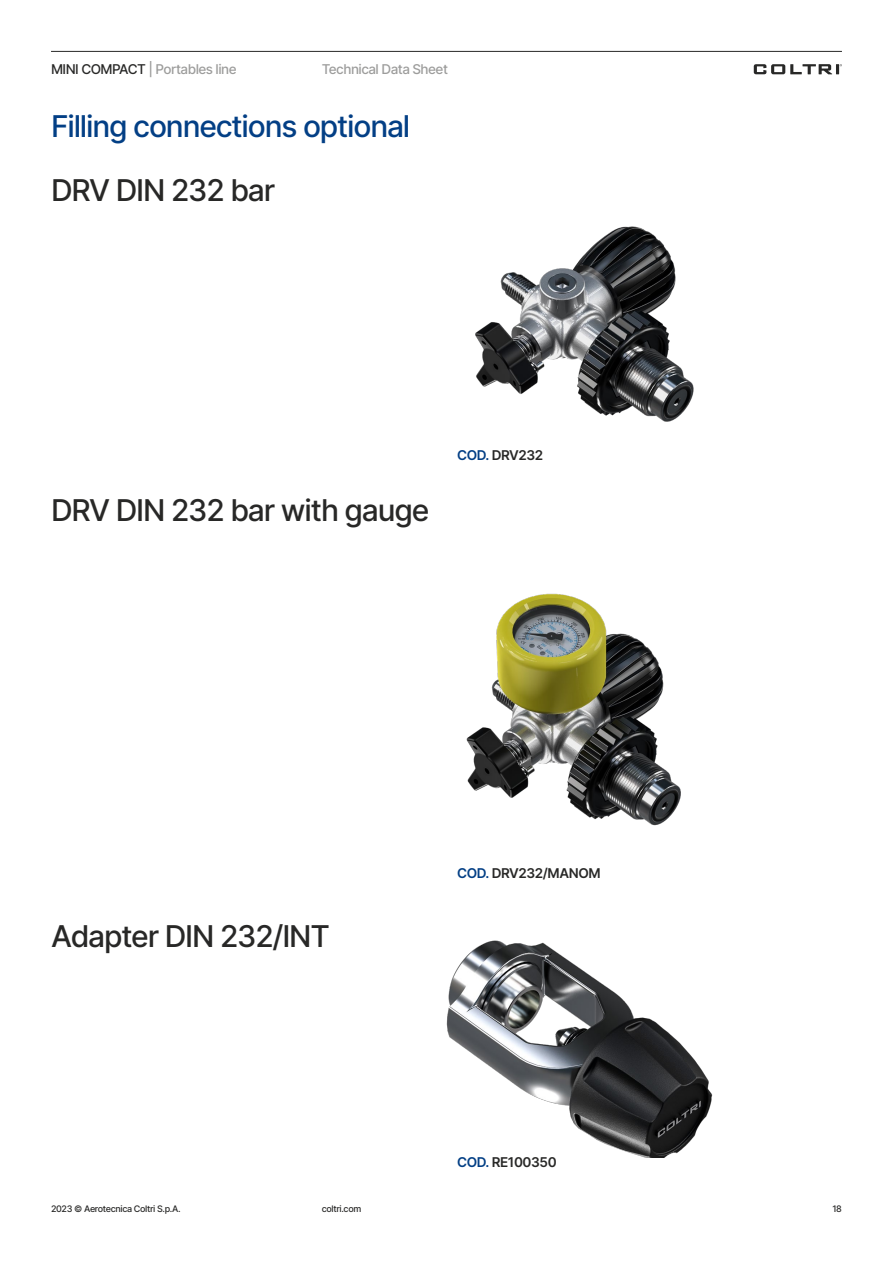
<style>
.page{position:relative;width:893px;height:1263px;background:#fff}
.page>*{position:absolute;margin:0;border:0;box-sizing:border-box;transform-origin:0 0}
.t1{font:500 30px "Inter";letter-spacing:-.04em;color:#282827}
.t2{font:500 30px "Inter";letter-spacing:-.04em;color:#033f85}
.t3{font:500 13.5px "Inter";letter-spacing:-.04em;color:#9d9d9c}
.t4{font:600 13.5px "Inter";letter-spacing:-.03em;color:#282827}
.t5{font:500 9px "Inter";letter-spacing:-.04em;color:#282827}
.s1{color:#282827}
.s2{color:#033f85}
</style>
<div class="page">
<img style="left:446px;top:940px;width:267px;height:217px">
<img style="left:475px;top:226px;width:219px;height:196px">
<img style="left:466px;top:593px;width:215px;height:233px">
<hr style="left:51px;top:51px;width:791px;height:1px;background:#282827">
<svg style="left:754px;top:64px;width:88px;height:10px"></svg>
<p class="t3" style="left:51px;top:60px;width:187px"><span class="s1">MINI COMPACT</span> | Portables line</p>
<p class="t3" style="left:322px;top:60px;width:128px">Technical Data Sheet</p>
<p class="t2" style="left:51px;top:104px;width:361px">Filling connections optional</p>
<p class="t1" style="left:51px;top:168px;width:226px">DRV DIN 232 bar</p>
<p class="t1" style="left:51px;top:488px;width:380px">DRV DIN 232 bar with gauge</p>
<p class="t4" style="left:457px;top:445px;width:88px"><span class="s2">COD.</span> DRV232</p>
<p class="t1" style="left:51px;top:915px;width:280px">Adapter DIN 232/INT</p>
<p class="t4" style="left:457px;top:863px;width:145px"><span class="s2">COD.</span> DRV232/MANOM</p>
<p class="t4" style="left:457px;top:1152px;width:101px"><span class="s2">COD.</span> RE100350</p>
<p class="t5" style="left:51px;top:1202px;width:131px">2023 © Aerotecnica Coltri S.p.A.</p>
<p class="t5" style="left:322px;top:1202px;width:41px">coltri.com</p>
<p class="t5" style="left:832px;top:1202px;width:11px">18</p>
</div>
